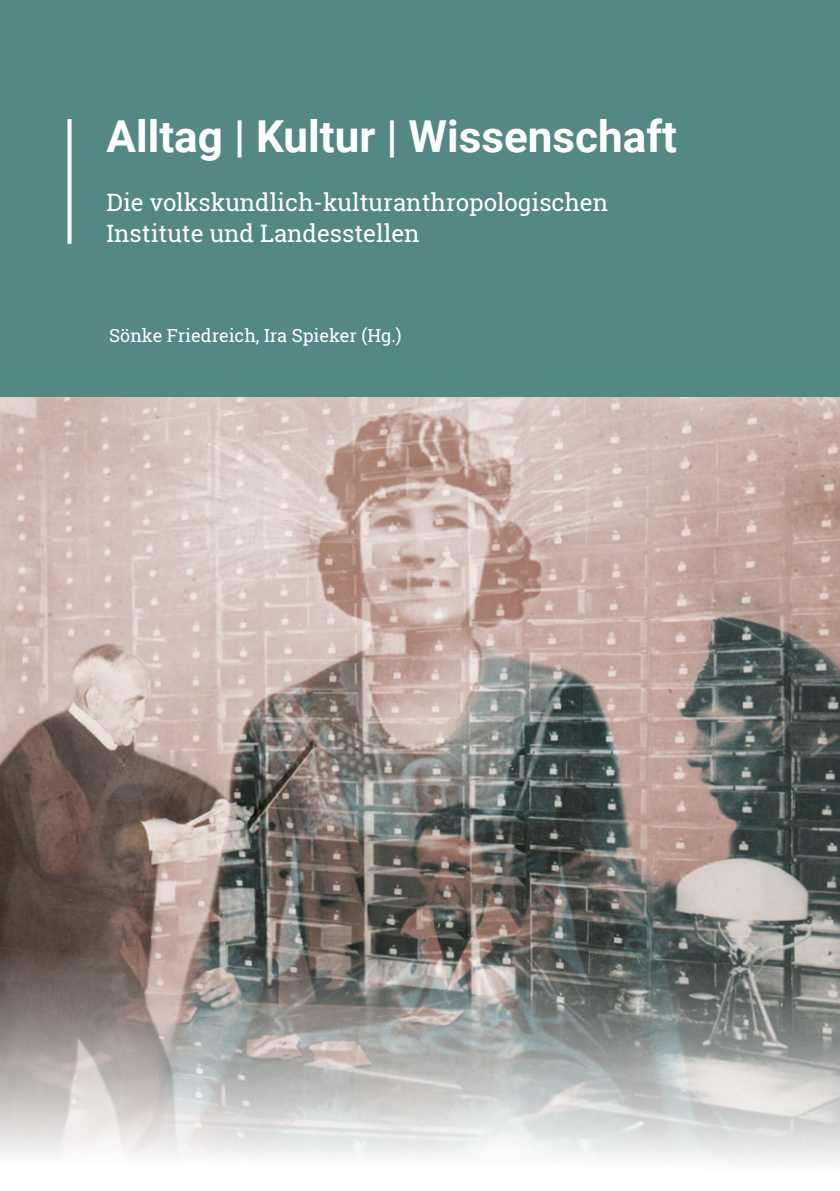
<style>
.page{position:relative;width:840px;height:1191px;background:#fff}
.page>*{position:absolute;margin:0;border:0;box-sizing:border-box;transform-origin:0 0}
.Grafik_only_Titel_Headline{font:700 44px "Roboto";color:#fff}
.Grafik_only_Titel_Subline{font:24px/31px "Roboto Slab";color:#fff}
.Grafik_only_Titel_Autoren{font:18px "Roboto Slab";color:#fff}
</style>
<div class="page">
<img style="left:0;top:397px;width:839px;height:343px">
<div style="left:0;top:0;width:839px;height:397px;background:#548885"></div>
<svg style="left:67px;top:119px;width:4px;height:125px"></svg>
<svg style="left:0;top:740px;width:839px;height:422px"></svg>
<p class="Grafik_only_Titel_Headline" style="left:106px;top:106px;width:572px">Alltag | Kultur | Wissenschaft</p>
<p class="Grafik_only_Titel_Subline" style="left:106px;top:187px;width:503px">Die volkskundlich-kulturanthropologischen<br>Institute und Landesstellen</p>
<p class="Grafik_only_Titel_Autoren" style="left:109px;top:323px;width:293px">Sönke Friedreich, Ira Spieker (Hg.)</p>
</div>
